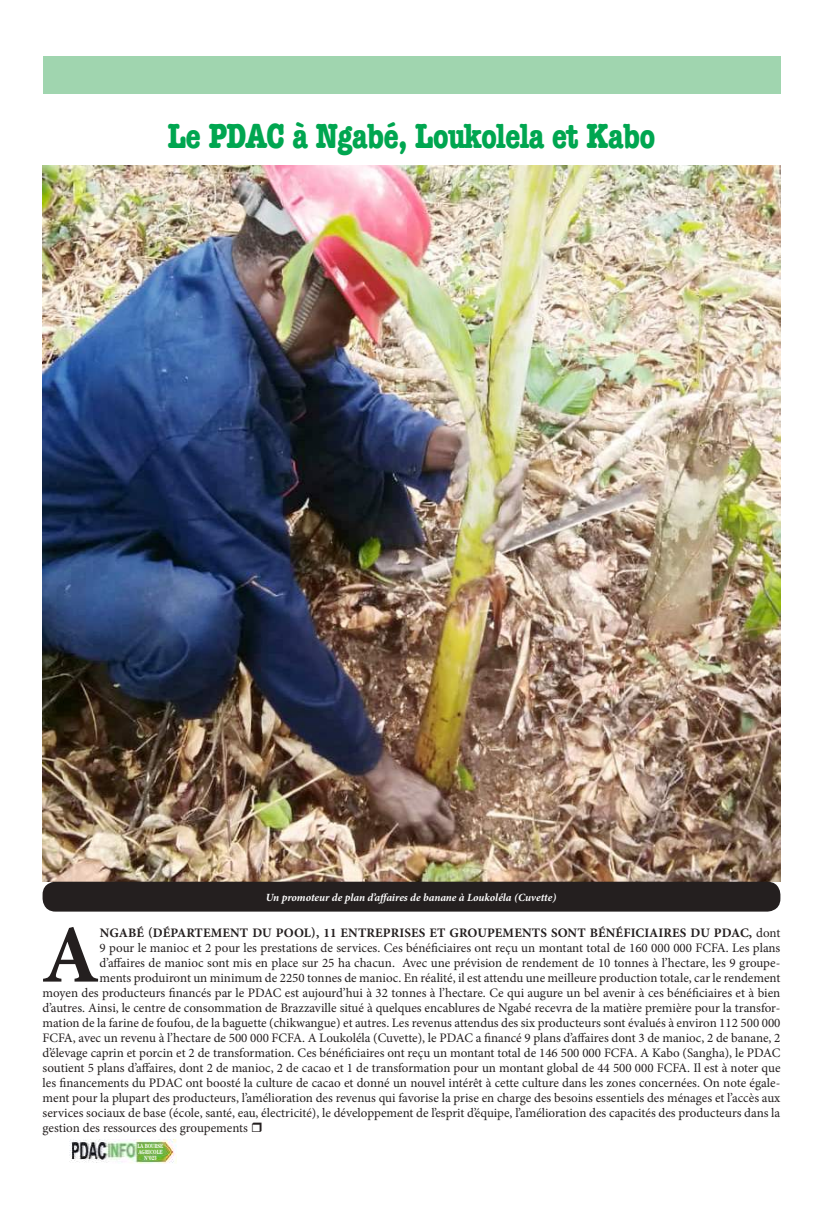
<style>
.page{position:relative;width:823px;height:1205px;background:#fff}
.page>*{position:absolute;margin:0;border:0;box-sizing:border-box;transform-origin:0 0}
.t1{font:700 82.2px "Minion Pro";color:#241f1f}
.t2{font:700 condensed 36px "American Typewriter";letter-spacing:-.025em;color:#00a650}
.t3{font:13px "Minion Pro";color:#241f1f}
.t4{font:700 13px "Minion Pro";letter-spacing:.01em;color:#241f1f}
.t5{font:italic 700 11px "Minion Pro";letter-spacing:-.005em;color:#fff}
.t6{font:700 6px/6px "Century";letter-spacing:-.025em;color:#fff;text-align:center;scale:.76 1}
.s1{font-weight:400}
</style>
<div class="page">
<div style="left:43px;top:57px;width:737px;height:37px;background:#a0d5af"></div>
<img style="left:70px;top:1139px;width:107px;height:24px">
<div style="left:138px;top:1146px;width:22px;height:7px;background:#72b641"></div>
<img style="left:43px;top:165px;width:737px;height:716px">
<div style="left:43px;top:881px;width:737px;height:30px;background:#241f1f;border-radius:13px"></div>
<h2 class="t2" style="left:167px;top:107px;width:489px">Le PDAC à Ngabé, Loukolela et Kabo</h2>
<p class="t5" style="left:266px;top:889px;width:292px">Un promoteur de plan d’affaires de banane à Loukoléla (Cuvette)</p>
<h1 class="t1" style="left:41px;top:897px;width:60px">A</h1>
<p class="t4" style="left:100px;top:923px;width:681px">NGABÉ (DÉPARTEMENT DU POOL), 11 ENTREPRISES ET GROUPEMENTS SONT BÉNÉFICIAIRES DU PDAC, <span class="s1">dont</span></p>
<p class="t3" style="left:100px;top:939px;width:682px">9 pour le manioc et 2 pour les prestations de services. Ces bénéficiaires ont reçu un montant total de 160 000 000 FCFA. Les plans</p>
<p class="t3" style="left:100px;top:954px;width:681px">d’affaires de manioc sont mis en place sur 25 ha chacun. Avec une prévision de rendement de 10 tonnes à l’hectare, les 9 groupe-</p>
<p class="t3" style="left:100px;top:969px;width:682px">ments produiront un minimum de 2250 tonnes de manioc. En réalité, il est attendu une meilleure production totale, car le rendement</p>
<p class="t3" style="left:43px;top:984px;width:738px">moyen des producteurs financés par le PDAC est aujourd’hui à 32 tonnes à l’hectare. Ce qui augure un bel avenir à ces bénéficiaires et à bien</p>
<p class="t3" style="left:43px;top:999px;width:739px">d’autres. Ainsi, le centre de consommation de Brazzaville situé à quelques encablures de Ngabé recevra de la matière première pour la transfor-</p>
<p class="t3" style="left:43px;top:1014px;width:739px">mation de la farine de foufou, de la baguette (chikwangue) et autres. Les revenus attendus des six producteurs sont évalués à environ 112 500 000</p>
<p class="t3" style="left:43px;top:1029px;width:739px">FCFA, avec un revenu à l’hectare de 500 000 FCFA. A Loukoléla (Cuvette), le PDAC a financé 9 plans d’affaires dont 3 de manioc, 2 de banane, 2</p>
<p class="t3" style="left:43px;top:1044px;width:739px">d’élevage caprin et porcin et 2 de transformation. Ces bénéficiaires ont reçu un montant total de 146 500 000 FCFA. A Kabo (Sangha), le PDAC</p>
<p class="t3" style="left:43px;top:1059px;width:739px">soutient 5 plans d’affaires, dont 2 de manioc, 2 de cacao et 1 de transformation pour un montant global de 44 500 000 FCFA. Il est à noter que</p>
<p class="t3" style="left:43px;top:1074px;width:739px">les financements du PDAC ont boosté la culture de cacao et donné un nouvel intérêt à cette culture dans les zones concernées. On note égale-</p>
<p class="t3" style="left:43px;top:1089px;width:739px">ment pour la plupart des producteurs, l’amélioration des revenus qui favorise la prise en charge des besoins essentiels des ménages et l’accès aux</p>
<p class="t3" style="left:43px;top:1104px;width:738px">services sociaux de base (école, santé, eau, électricité), le développement de l’esprit d’équipe, l’amélioration des capacités des producteurs dans la</p>
<p class="t3" style="left:43px;top:1119px;width:207px">gestion des ressources des groupements</p>
<p class="t6" style="left:137px;top:1142px;width:36px">LA BOURSE<br>AGRICOLE<br>N°023</p>
</div>
